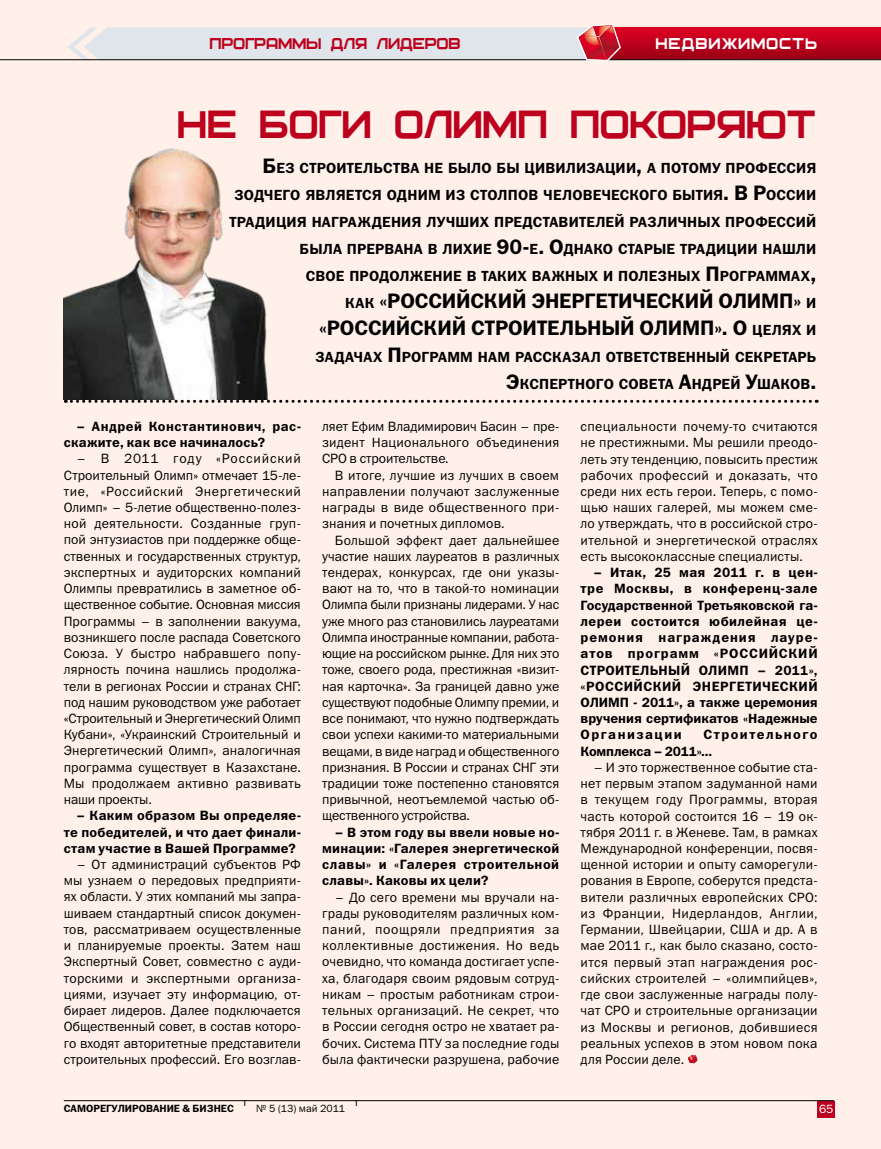
<style>
.page{position:relative;width:881px;height:1149px;background:#fff}
.page>*{position:absolute;margin:0;border:0;box-sizing:border-box;transform-origin:0 0}
.t1{font:45px "Archangelsk";letter-spacing:-.005em;color:#bc001d}
.t2{font:21px "Franklin Gothic Demi C";color:#000}
.t3{font:18px "Archangelsk";color:#bc001d}
.t4{font:18px "Archangelsk";letter-spacing:.06em;color:#fff}
.t5{font:14.7px/27px "Franklin Gothic Demi C";letter-spacing:.015em;color:#000;text-align:right}
.t6{font:13.5px/16.2px "Franklin Gothic Book C";letter-spacing:.01em;color:#000;text-align:justify}
.t7{font:13.5px/16.2px "Franklin Gothic Demi C";letter-spacing:.015em;color:#000;text-align:justify}
.t8{font:13.5px/16.2px "Franklin Gothic Demi C";letter-spacing:.1em;color:#000}
.t9{font:12px "Franklin Gothic Book C";color:#fff}
.t10{font:10.5px "Franklin Gothic Demi C";color:#000}
.t11{font:10.5px "Franklin Gothic Book C";color:#000}
.t12{font:7.95px "Franklin Gothic Book C";color:#000;scale:1.32 1}
.s1{font-size:21px}
.s2{font-size:14.7px}
</style>
<div class="page">
<div style="left:0;top:0;width:880px;height:1148px;background:#fff1e9"></div>
<hr style="left:0;top:59px;width:880px;height:1px;background:#000">
<div style="left:817px;top:1100px;width:17px;height:17px;background:#bc001d"></div>
<svg style="left:67px;top:24px;width:813px;height:37px;background:#d299a3"></svg>
<svg style="left:688px;top:1055px;width:9px;height:8px"></svg>
<img style="left:64px;top:148px;width:204px;height:251px">
<svg style="left:65px;top:399px;width:751px;height:3px"></svg>
<hr style="left:64px;top:1099px;width:769px;height:1px;background:#000">
<h3 class="t3" style="left:210px;top:35px;width:252px">Программы для лидеров</h3>
<h3 class="t4" style="left:655px;top:35px;width:163px">недвижимость</h3>
<h1 class="t1" style="left:178px;top:103px;width:140px">НЕ БОГИ</h1>
<h1 class="t1" style="left:395px;top:103px;width:32px">ОЛИМ</h1>
<h1 class="t1" style="left:519px;top:103px;width:169px">П ПОКОРЯ</h1>
<h1 class="t1" style="left:747px;top:103px;width:69px">ЮТ</h1>
<p class="t5" style="left:229px;top:154px;width:588px"><span class="s1">Б</span>ез строительства не было бы цивилизации<span class="s1">,</span> а потому профессия зодчего является одним из столпов человеческого бытия<span class="s1">. В Р</span>оссии традиция награждения лучших представителей различных профессий была прервана в лихие <span class="s1">90-</span>е<span class="s1">. О</span>днако старые традиции нашли<br>свое продолжение в таких важных и полезных <span class="s1">П</span> рограммах<span class="s1">,</span></p>
<h2 class="t2" style="left:345px;top:289px;width:57px"><span class="s2">как</span> «РОССИЙСКИЙ</h2>
<h2 class="t2" style="left:531px;top:289px;width:28px">ЭНЕРГЕТИЧЕСКИЙ</h2>
<h2 class="t2" style="left:718px;top:289px;width:16px">ОЛИМП</h2>
<h2 class="t2" style="left:793px;top:289px;width:24px">» <span class="s2">и</span></h2>
<h2 class="t2" style="left:319px;top:316px;width:23px">«РОССИЙСКИЙ</h2>
<h2 class="t2" style="left:471px;top:316px;width:15px">СТРОИТЕЛЬНЫЙ</h2>
<h2 class="t2" style="left:639px;top:316px;width:16px">ОЛИМП</h2>
<p class="t5" style="left:315px;top:316px;width:502px"><span class="s1">». О</span> целях и<br>задачах <span class="s1">П</span> рограмм нам рассказал ответственный секретарь<br><span class="s1">Э</span>кспертного совета <span class="s1">А</span>ндрей <span class="s1">У</span>шаков<span class="s1">.</span></p>
<p class="t7" style="left:64px;top:418px;width:238px;text-indent:13px">– Андрей Константинович, рас&shy;скажите, как все начиналось?</p>
<p class="t6" style="left:64px;top:450px;width:238px;text-indent:13px">– В 2011 году «Российский Строительный Олимп» отмечает 15-ле&shy;тие, «Российский Энергетический Олимп» – 5-летие общественно-полез&shy;ной деятельности. Созданные груп&shy;пой энтузиастов при поддержке обще&shy;ственных и государственных структур, экспертных и аудиторских компаний Олимпы превратились в заметное об&shy;щественное событие. Основная миссия Программы – в заполнении вакуума, возникшего после распада Советского Союза. У быстро набравшего попу&shy;лярность почина нашлись продолжа&shy;тели в регионах России и странах СНГ: под нашим руководством уже работает «Строительный и Энергетический Олимп Кубани», «Украинский Строительный и Энергетический Олимп», аналогичная программа существует в Казахстане.<br>Мы продолжаем активно развивать наши проекты.</p>
<p class="t7" style="left:64px;top:807px;width:238px;text-indent:13px">– Каким образом Вы определяе&shy;те победителей, и что дает финали&shy;стам участие в Вашей Программе?</p>
<p class="t6" style="left:64px;top:855px;width:238px;text-indent:13px">– От администраций субъектов РФ мы узнаем о передовых предприяти&shy;ях области. У этих компаний мы запра&shy;шиваем стандартный список докумен&shy;тов, рассматриваем осуществленные и планируемые проекты. Затем наш Экспертный Совет, совместно с ауди&shy;торскими и экспертными организа&shy;циями, изучает эту информацию, от&shy;бирает лидеров. Далее подключается Общественный совет, в состав которо&shy;го входят авторитетные представители строительных профессий. Его возглав-</p>
<p class="t6" style="left:322px;top:418px;width:238px">ляет Ефим Владимирович Басин – пре&shy;зидент Национального объединения СРО в строительстве.</p>
<p class="t6" style="left:322px;top:466px;width:238px;text-indent:13px">В итоге, лучшие из лучших в своем направлении получают заслуженные награды в виде общественного при&shy;знания и почетных дипломов.</p>
<p class="t6" style="left:322px;top:531px;width:238px;text-indent:13px">Большой эффект дает дальнейшее участие наших лауреатов в различных тендерах, конкурсах, где они указы&shy;вают на то, что в такой-то номинации Олимпа были признаны лидерами. У нас уже много раз становились лауреатами Олимпа иностранные компании, работа&shy;ющие на российском рынке. Для них это тоже, своего рода, престижная «визит&shy;ная карточка». За границей давно уже существуют подобные Олимпу премии, и все понимают, что нужно подтверждать свои успехи какими-то материальными вещами, в виде наград и общественного признания. В России и странах СНГ эти традиции тоже постепенно становятся привычной, неотъемлемой частью об&shy;щественного устройства.</p>
<p class="t7" style="left:322px;top:823px;width:238px;text-indent:13px">– В этом году вы ввели новые но&shy;минации: «Галерея энергетической славы» и «Галерея строительной славы». Каковы их цели?</p>
<p class="t6" style="left:322px;top:888px;width:238px;text-indent:13px">– До сего времени мы вручали на&shy;грады руководителям различных ком&shy;паний, поощряли предприятия за коллективные достижения. Но ведь очевидно, что команда достигает успе&shy;ха, благодаря своим рядовым сотруд&shy;никам – простым работникам строи&shy;тельных организаций. Не секрет, что в России сегодня остро не хватает ра&shy;бочих. Система ПТУ за последние годы была фактически разрушена, рабочие</p>
<p class="t6" style="left:580px;top:418px;width:238px">специальности почему-то считаются не престижными. Мы решили преодо&shy;леть эту тенденцию, повысить престиж рабочих профессий и доказать, что среди них есть герои. Теперь, с помо&shy;щью наших галерей, мы можем сме&shy;ло утверждать, что в российской стро&shy;ительной и энергетической отраслях есть высококлассные специалисты.</p>
<p class="t7" style="left:580px;top:564px;width:238px;text-indent:13px">– Итак, 25 мая 2011 г. в цен&shy;тре Москвы, в конференц-зале Государственной Третьяковской га&shy;лереи состоится юбилейная це&shy;ремония награждения лауре&shy;атов программ «РОССИЙСКИЙ СТРОИТЕЛЬНЫЙ ОЛИМП – 2011», «РОССИЙСКИЙ ЭНЕРГЕТИЧЕСКИЙ ОЛИМП - 2011», а также церемония вручения сертификатов «Надежные Организации</p>
<p class="t8" style="left:580px;top:726px;width:238px;text-indent:123px">Строительного<br>Комплекса – 2011»...</p>
<p class="t6" style="left:580px;top:758px;width:238px;text-indent:13px">– И это торжественное событие ста&shy;нет первым этапом задуманной нами в текущем году Программы, вторая часть которой состоится 16 – 19 ок&shy;тября 2011 г. в Женеве. Там, в рамках Международной конференции, посвя&shy;щенной истории и опыту саморегули&shy;рования в Европе, соберутся предста&shy;вители различных европейских СРО: из Франции, Нидерландов, Англии, Германии, Швейцарии, США и др. А в мае 2011 г., как было сказано, состо&shy;ится первый этап награждения рос&shy;сийских строителей – «олимпийцев», где свои заслуженные награды полу&shy;чат СРО и строительные организации из Москвы и регионов, добившиеся реальных успехов в этом новом пока для России деле.</p>
<p class="t10" style="left:64px;top:1102px;width:171px">САМОРЕГУЛИРОВАНИЕ &amp; БИЗНЕС</p>
<p class="t12" style="left:243px;top:1098px;width:4px">І</p>
<p class="t11" style="left:256px;top:1102px;width:91px">№ 5 (13) май 2011</p>
<p class="t12" style="left:355px;top:1098px;width:4px">І</p>
<p class="t9" style="left:818px;top:1101px;width:16px">65</p>
</div>
